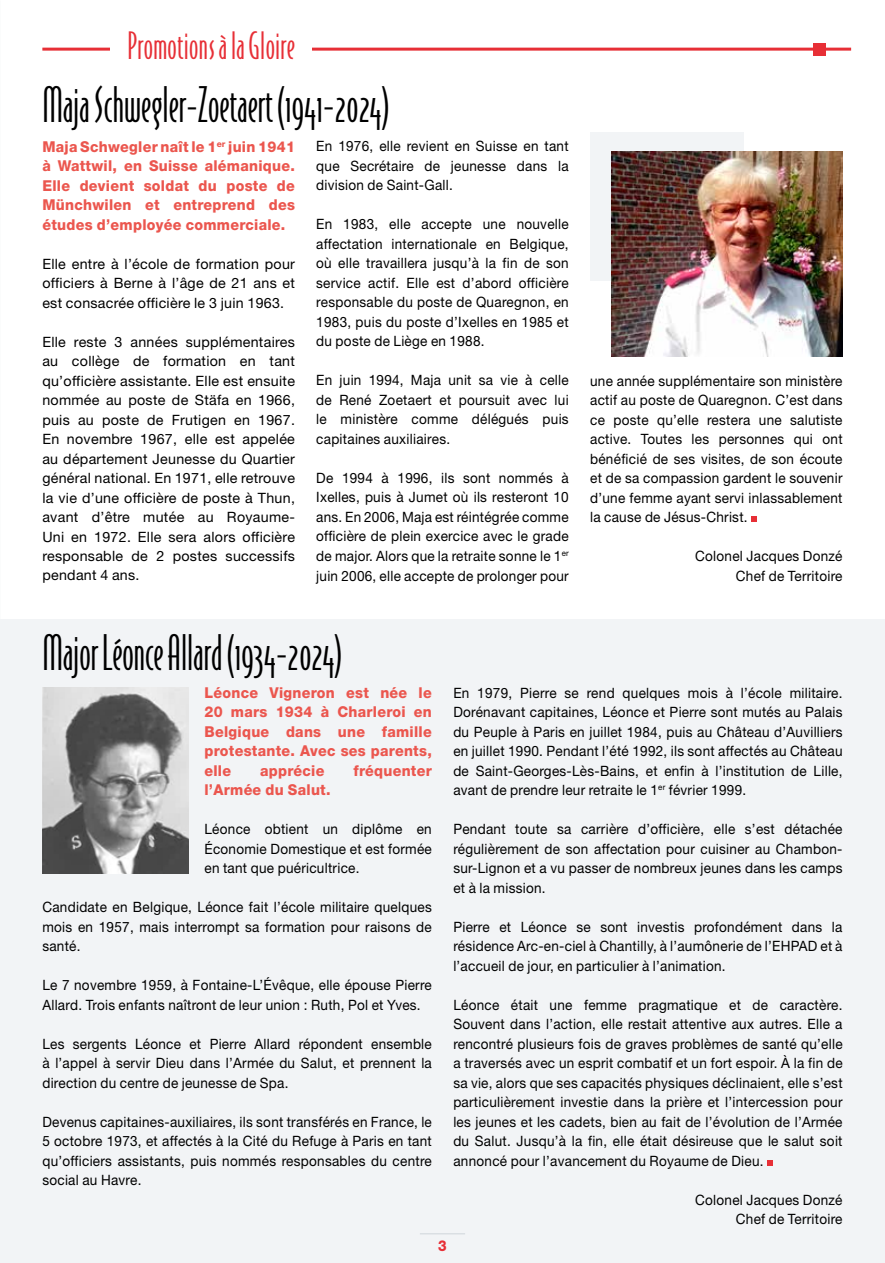
<style>
.page{position:relative;width:885px;height:1263px;background:#fff}
.page>*{position:absolute;margin:0;border:0;box-sizing:border-box;transform-origin:0 0}
.t1{font:46.5px "Bodega Sans Light Oldstyle";color:#000;scale:.9 1}
.t2{font:35.85px "Bodega Sans Light Oldstyle";letter-spacing:.01em;color:#e72f36;scale:.95 1}
.t3{font:800 15px/19.5px "Helvetica Neue LT Std";letter-spacing:.02em;color:#eb564e;text-align:justify;scale:.95 1}
.t4{font:800 15px "Helvetica Neue LT Std";color:#e72f36;scale:.9 1}
.t5{font:14.25px/19.5px "Helvetica Neue LT Std";letter-spacing:.02em;color:#000;text-align:justify;scale:.95 1}
.t6{font:14.25px/19.5px "Helvetica Neue LT Std";letter-spacing:.02em;color:#000;text-align:justify}
</style>
<div class="page">
<div style="left:0;top:620px;width:884px;height:643px;background:#f2f4f6"></div>
<div style="left:590px;top:132px;width:153px;height:149px;background:#f2f4f6"></div>
<img style="left:611px;top:152px;width:231px;height:204px">
<svg style="left:767px;top:1160px;width:5px;height:6px"></svg>
<hr style="left:42px;top:48px;width:809px;height:3px;background:#e72f36">
<div style="left:812px;top:43px;width:13px;height:12px;background:#e72f36"></div>
<div style="left:111px;top:0;width:201px;height:59px;background:#fff"></div>
<img style="left:42px;top:687px;width:147px;height:186px">
<svg style="left:751px;top:516px;width:5px;height:6px"></svg>
<hr style="left:420px;top:1233px;width:45px;height:1px;background:#d3d9dd">
<h2 class="t2" style="left:128px;top:25px;width:178px">Promotions à la Gloire</h2>
<h1 class="t1" style="left:42px;top:78px;width:387px">Maja Schwegler-Zoetaert (1941-2024)</h1>
<p class="t3" style="left:42px;top:136px;width:267px">Maja Schwegler naît le 1<sup>er</sup> juin 1941 à Wattwil, en Suisse alémanique.<br>Elle devient soldat du poste de Münchwilen et entreprend des études d’employée commerciale.</p>
<p class="t6" style="left:42px;top:253px;width:254px">Elle entre à l’école de formation pour officiers à Berne à l’âge de 21 ans et est consacrée officière le 3 juin 1963.</p>
<p class="t6" style="left:42px;top:331px;width:254px">Elle reste 3 années supplémentaires au collège de formation en tant qu’officière assistante. Elle est ensuite nommée au poste de Stäfa en 1966, puis au poste de Frutigen en 1967.<br>En novembre 1967, elle est appelée au département Jeunesse du Quartier général national. En 1971, elle retrouve la vie d’une officière de poste à Thun, avant d’être mutée au Royaume-Uni en 1972. Elle sera alors officière responsable de 2 postes successifs pendant 4 ans.</p>
<p class="t5" style="left:316px;top:136px;width:267px">En 1976, elle revient en Suisse en tant que Secrétaire de jeunesse dans la division de Saint-Gall.</p>
<p class="t5" style="left:316px;top:214px;width:267px">En 1983, elle accepte une nouvelle affectation internationale en Belgique, où elle travaillera jusqu’à la fin de son service actif. Elle est d’abord officière responsable du poste de Quaregnon, en 1983, puis du poste d’Ixelles en 1985 et du poste de Liège en 1988.</p>
<p class="t5" style="left:316px;top:370px;width:267px">En juin 1994, Maja unit sa vie à celle de René Zoetaert et poursuit avec lui le ministère comme délégués puis capitaines auxiliaires.</p>
<p class="t5" style="left:316px;top:468px;width:267px">De 1994 à 1996, ils sont nommés à Ixelles, puis à Jumet où ils resteront 10 ans. En 2006, Maja est réintégrée comme officière de plein exercice avec le grade de major. Alors que la retraite sonne le 1<sup>er </sup>juin 2006, elle accepte de prolonger pour</p>
<h1 class="t1" style="left:42px;top:626px;width:334px">Major Léonce Allard (1934-2024)</h1>
<p class="t5" style="left:590px;top:370px;width:267px">une année supplémentaire son ministère actif au poste de Quaregnon. C’est dans ce poste qu’elle restera une salutiste active. Toutes les personnes qui ont bénéficié de ses visites, de son écoute et de sa compassion gardent le souvenir d’une femme ayant servi inlassablement la cause de Jésus-Christ.</p>
<p class="t5" style="left:695px;top:546px;width:157px;text-align:right">Colonel Jacques Donzé<br>Chef de Territoire</p>
<p class="t3" style="left:204px;top:682px;width:241px">Léonce Vigneron est née le 20 mars 1934 à Charleroi en Belgique dans une famille protestante. Avec ses parents, elle</p>
<p class="t3" style="left:260px;top:760px;width:69px">apprécie</p>
<p class="t3" style="left:353px;top:760px;width:84px">fréquenter</p>
<p class="t3" style="left:204px;top:780px;width:134px">l’Armée du Salut.</p>
<p class="t5" style="left:204px;top:819px;width:241px">Léonce obtient un diplôme en Économie Domestique et est formée en tant que puéricultrice.</p>
<p class="t5" style="left:42px;top:897px;width:411px">Candidate en Belgique, Léonce fait l’école militaire quelques mois en 1957, mais interrompt sa formation pour raisons de santé.</p>
<p class="t5" style="left:42px;top:975px;width:411px">Le 7 novembre 1959, à Fontaine-L’Évêque, elle épouse Pierre<br>Allard. Trois enfants naîtront de leur union : Ruth, Pol et Yves.</p>
<p class="t5" style="left:42px;top:1033px;width:411px">Les sergents Léonce et Pierre Allard répondent ensemble à l’appel à servir Dieu dans l’Armée du Salut, et prennent la direction du centre de jeunesse de Spa.</p>
<p class="t5" style="left:42px;top:1111px;width:411px">Devenus capitaines-auxiliaires, ils sont transférés en France, le 5 octobre 1973, et affectés à la Cité du Refuge à Paris en tant qu’officiers assistants, puis nommés responsables du centre social au Havre.</p>
<p class="t5" style="left:453px;top:682px;width:411px">En 1979, Pierre se rend quelques mois à l’école militaire.<br>Dorénavant capitaines, Léonce et Pierre sont mutés au Palais du Peuple à Paris en juillet 1984, puis au Château d’Auvilliers en juillet 1990. Pendant l’été 1992, ils sont affectés au Château de Saint-Georges-Lès-Bains, et enfin à l’institution de Lille, avant de prendre leur retraite le 1<sup>er</sup> février 1999.</p>
<p class="t5" style="left:453px;top:819px;width:411px">Pendant toute sa carrière d’officière, elle s’est détachée régulièrement de son affectation pour cuisiner au Chambon&shy;sur-Lignon et a vu passer de nombreux jeunes dans les camps et à la mission.</p>
<p class="t5" style="left:453px;top:916px;width:411px">Pierre et Léonce se sont investis profondément dans la résidence Arc-en-ciel à Chantilly, à l’aumônerie de l’EHPAD et à l’accueil de jour, en particulier à l’animation.</p>
<p class="t5" style="left:453px;top:994px;width:411px">Léonce était une femme pragmatique et de caractère.<br>Souvent dans l’action, elle restait attentive aux autres. Elle a rencontré plusieurs fois de graves problèmes de santé qu’elle a traversés avec un esprit combatif et un fort espoir. À la fin de sa vie, alors que ses capacités physiques déclinaient, elle s’est particulièrement investie dans la prière et l’intercession pour les jeunes et les cadets, bien au fait de l’évolution de l’Armée du Salut. Jusqu’à la fin, elle était désireuse que le salut soit annoncé pour l’avancement du Royaume de Dieu.</p>
<p class="t5" style="left:695px;top:1189px;width:157px;text-align:right">Colonel Jacques Donzé<br>Chef de Territoire</p>
<p class="t4" style="left:438px;top:1237px;width:11px">3</p>
</div>
